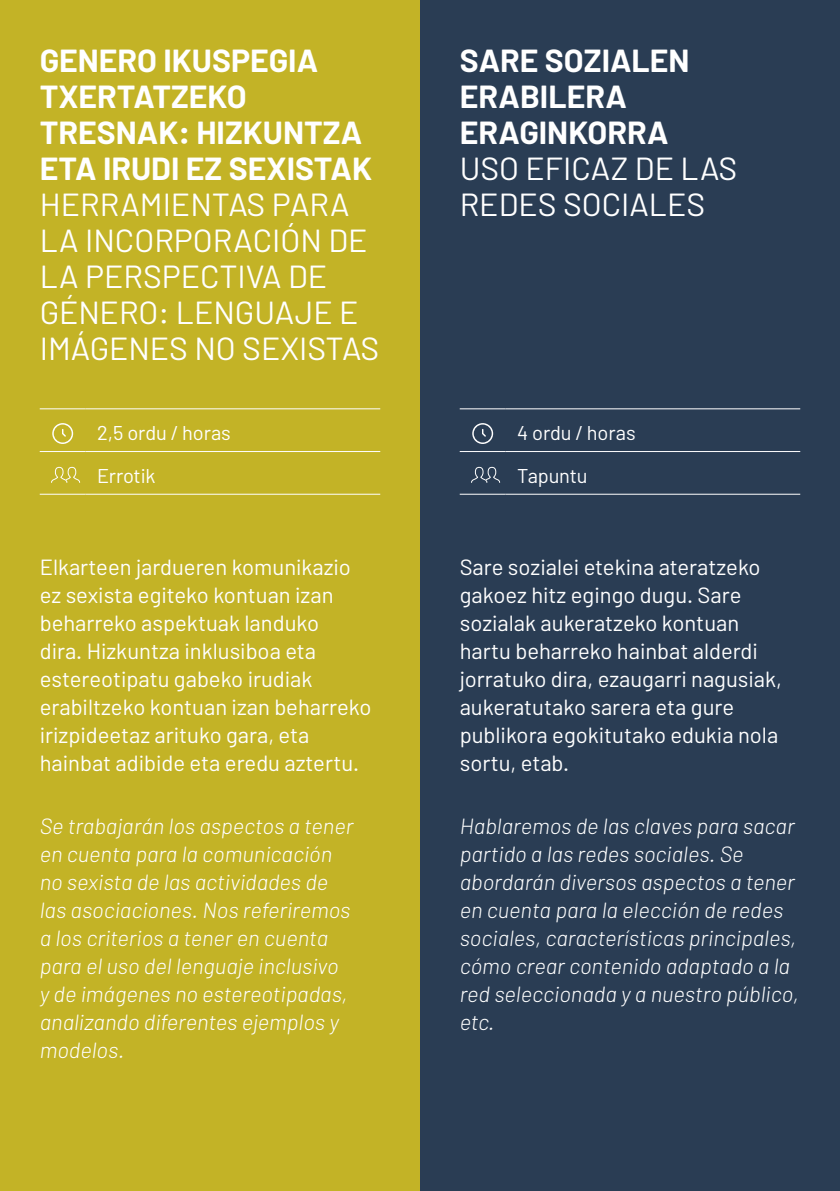
<style>
.page{position:relative;width:840px;height:1191px;background:#fff}
.page>*{position:absolute;margin:0;border:0;box-sizing:border-box;transform-origin:0 0}
.t1{font:32px/36px "Barlow";color:#fff}
.t2{font:700 32px/36px "Barlow";color:#fff}
.t3{font:italic 300 22px/28px "Barlow";color:#fff}
.t4{font:22px/28px "Barlow";color:#fff}
.t5{font:20px/42.6px "Barlow";letter-spacing:-.01em;color:#fff}
</style>
<div class="page">
<div style="left:0;top:0;width:420px;height:1191px;background:#c3b326"></div>
<div style="left:420px;top:0;width:419px;height:1191px;background:#2a3d54"></div>
<hr style="left:40px;top:408px;width:46px;height:1px;background:#fff">
<hr style="left:86px;top:408px;width:294px;height:1px;background:#fff">
<hr style="left:40px;top:451px;width:46px;height:1px;background:#fff">
<hr style="left:86px;top:451px;width:294px;height:1px;background:#fff">
<hr style="left:40px;top:494px;width:46px;height:1px;background:#fff">
<hr style="left:86px;top:494px;width:294px;height:1px;background:#fff">
<svg style="left:52px;top:423px;width:21px;height:21px"></svg>
<svg style="left:51px;top:466px;width:30px;height:17px"></svg>
<hr style="left:459px;top:408px;width:46px;height:1px;background:#fff">
<hr style="left:505px;top:408px;width:294px;height:1px;background:#fff">
<hr style="left:459px;top:451px;width:46px;height:1px;background:#fff">
<hr style="left:505px;top:451px;width:294px;height:1px;background:#fff">
<hr style="left:459px;top:494px;width:46px;height:1px;background:#fff">
<hr style="left:505px;top:494px;width:294px;height:1px;background:#fff">
<svg style="left:472px;top:423px;width:21px;height:21px"></svg>
<svg style="left:471px;top:466px;width:29px;height:17px"></svg>
<h1 class="t2" style="left:40px;top:42px;width:334px">GENERO IKUSPEGIA<br>TXERTATZEKO<br>TRESNAK: HIZKUNTZA<br>ETA IRUDI EZ SEXISTAK</h1>
<h1 class="t1" style="left:40px;top:185px;width:341px">HERRAMIENTAS PARA<br>LA INCORPORACIÓN DE<br>LA PERSPECTIVA DE<br>GÉNERO: LENGUAJE E<br>IMÁGENES NO SEXISTAS</h1>
<h1 class="t2" style="left:459px;top:42px;width:231px">SARE SOZIALEN<br>ERABILERA<br>ERAGINKORRA</h1>
<h1 class="t1" style="left:459px;top:149px;width:279px">USO EFICAZ DE LAS<br>REDES SOCIALES</h1>
<p class="t5" style="left:97px;top:411px;width:135px">2,5 ordu / horas<br>Errotik</p>
<p class="t5" style="left:516px;top:411px;width:120px">4 ordu / horas<br>Tapuntu</p>
<p class="t4" style="left:40px;top:553px;width:333px">Elkarteen jardueren komunikazio ez sexista egiteko kontuan izan beharreko aspektuak landuko<br>dira. Hizkuntza inklusiboa eta estereotipatu gabeko irudiak erabiltzeko kontuan izan beharreko irizpideetaz arituko gara, eta hainbat adibide eta eredu aztertu.</p>
<p class="t4" style="left:459px;top:553px;width:323px">Sare sozialei etekina ateratzeko gakoez hitz egingo dugu. Sare sozialak aukeratzeko kontuan hartu beharreko hainbat alderdi jorratuko dira, ezaugarri nagusiak, aukeratutako sarera eta gure publikora egokitutako edukia nola sortu, etab.</p>
<p class="t3" style="left:40px;top:811px;width:315px">Se trabajarán los aspectos a tener en cuenta para la comunicación no sexista de las actividades de las asociaciones. Nos referiremos a los criterios a tener en cuenta para el uso del lenguaje inclusivo y de imágenes no estereotipadas, analizando diferentes ejemplos y modelos.</p>
<p class="t3" style="left:459px;top:812px;width:340px">Hablaremos de las claves para sacar partido a las redes sociales. Se abordarán diversos aspectos a tener en cuenta para la elección de redes sociales, características principales, cómo crear contenido adaptado a la red seleccionada y a nuestro público, etc.</p>
</div>
